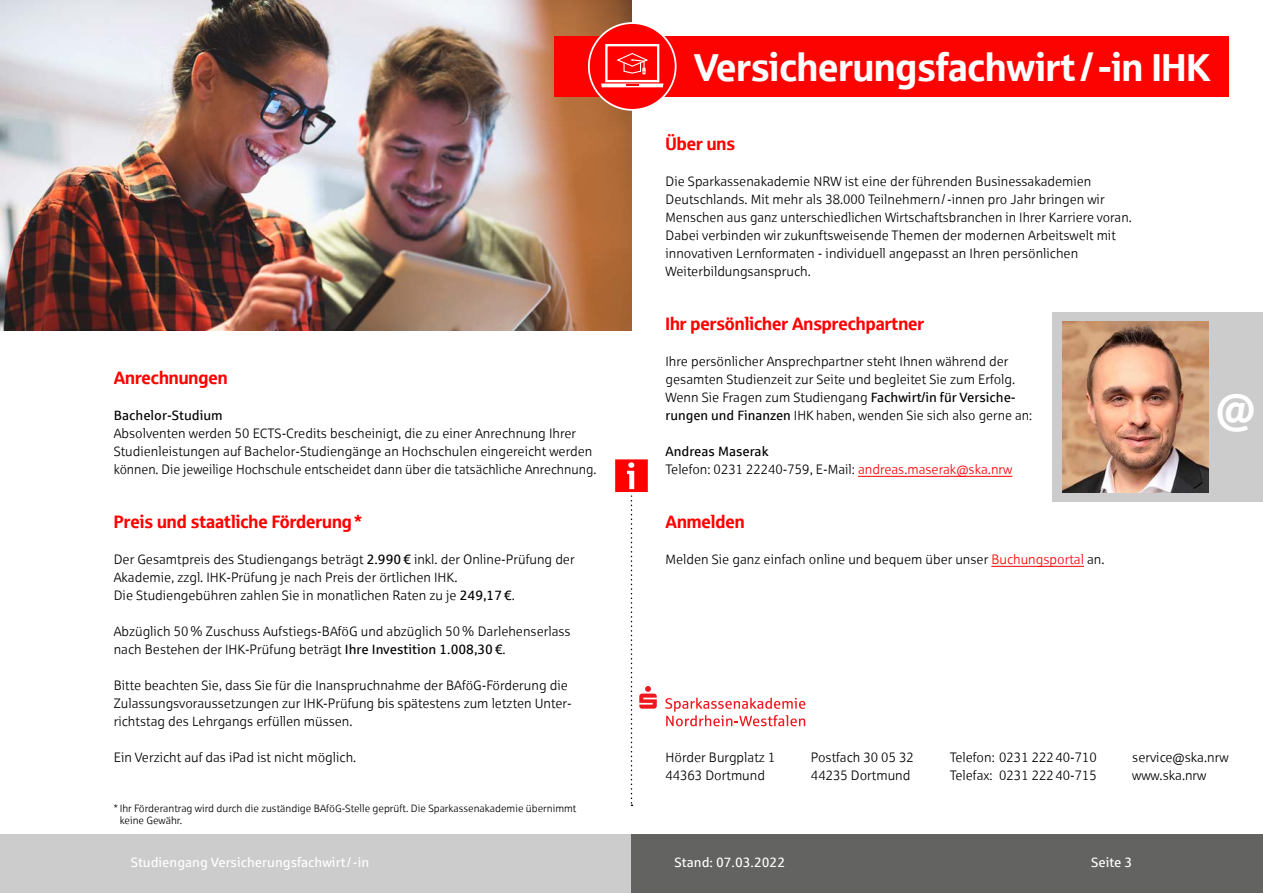
<style>
.page{position:relative;width:1263px;height:893px;background:#fff}
.page>*{position:absolute;margin:0;border:0;box-sizing:border-box;transform-origin:0 0}
.t1{font:45px "Sparkasse Head";color:#fff}
.t2{font:39px "Sparkasse Head";color:#fff}
.t3{font:18px "Sparkasse Head";color:#f00}
.t4{font:13.5px/18px "Sparkasse Lt";color:#000}
.t5{font:13.5px "Sparkasse Rg";color:#fff}
.t6{font:13.5px "Sparkasse Rg";color:#000}
.t7{font:10.5px/12.6px "Sparkasse Lt";color:#000}
.s1{font-family:"Sparkasse Rg"}
.s2{color:#f00}
</style>
<div class="page">
<div style="left:0;top:834px;width:631px;height:59px;background:#ccc"></div>
<div style="left:631px;top:834px;width:632px;height:59px;background:#636362"></div>
<img style="left:0;top:0;width:631px;height:330px">
<hr style="left:858px;top:476px;width:154px;height:1px;background:#f00">
<hr style="left:991px;top:566px;width:93px;height:1px;background:#f00">
<div style="left:555px;top:36px;width:674px;height:61px;background:#fc0301"></div>
<div style="left:589px;top:23px;width:87px;height:87px;background:#f00;border-radius:50%"></div>
<div style="left:588px;top:22px;width:88px;height:89px;border:2px solid #fff;border-radius:50%"></div>
<div style="left:605px;top:44px;width:54px;height:38px;border:2px solid #fff"></div>
<svg style="left:616px;top:53px;width:32px;height:21px"></svg>
<svg style="left:601px;top:84px;width:62px;height:3px"></svg>
<div style="left:1052px;top:312px;width:211px;height:189px;background:#ccc"></div>
<img style="left:1062px;top:321px;width:146px;height:171px">
<svg style="left:615px;top:459px;width:42px;height:347px"></svg>
<svg style="left:665px;top:698px;width:140px;height:28px"></svg>
<h3 class="t3" style="left:114px;top:366px;width:115px">Anrechnungen</h3>
<p class="t6" style="left:114px;top:407px;width:111px">Bachelor-Studium</p>
<p class="t4" style="left:114px;top:424px;width:484px">Absolventen werden 50 ECTS-Credits bescheinigt, die zu einer Anrechnung Ihrer<br>Studienleistungen auf Bachelor-Studiengänge an Hochschulen eingereicht werden können. Die jeweilige Hochschule entscheidet dann über die tatsächliche Anrechnung.</p>
<h3 class="t3" style="left:114px;top:510px;width:250px">Preis und staatliche Förderung*</h3>
<p class="t4" style="left:114px;top:550px;width:462px">Der Gesamtpreis des Studiengangs beträgt <span class="s1">2.990€</span> inkl. der Online-Prüfung der<br>Akademie, zzgl. IHK-Prüfung je nach Preis der örtlichen IHK.<br>Die Studiengebühren zahlen Sie in monatlichen Raten zu je <span class="s1">249,17€</span>.</p>
<p class="t4" style="left:114px;top:622px;width:458px">Abzüglich 50% Zuschuss Aufstiegs-BAföG und abzüglich 50% Darlehenserlass nach Bestehen der IHK-Prüfung beträgt <span class="s1">Ihre Investition 1.008,30€</span>.</p>
<p class="t4" style="left:114px;top:676px;width:459px">Bitte beachten Sie, dass Sie für die Inanspruchnahme der BAföG-Förderung die<br>Zulassungsvoraussetzungen zur IHK-Prüfung bis spätestens zum letzten Unter&shy;richtstag des Lehrgangs erfüllen müssen.</p>
<p class="t4" style="left:114px;top:748px;width:244px">Ein Verzicht auf das iPad ist nicht möglich.</p>
<p class="t7" style="left:120px;top:802px;width:458px;text-indent:-6px">* Ihr Förderantrag wird durch die zuständige BAföG-Stelle geprüft. Die Sparkassenakademie übernimmt keine Gewähr.</p>
<p class="t5" style="left:131px;top:854px;width:240px">Studiengang Versicherungsfachwirt/-in</p>
<h2 class="t2" style="left:694px;top:42px;width:519px">Versicherungsfachwirt/-in IHK</h2>
<h3 class="t3" style="left:665px;top:132px;width:71px">Über uns</h3>
<p class="t4" style="left:665px;top:172px;width:468px">Die Sparkassenakademie NRW ist eine der führenden Businessakademien Deutschlands. Mit mehr als 38.000 Teilnehmern/-innen pro Jahr bringen wir Menschen aus ganz unterschiedlichen Wirtschaftsbranchen in Ihrer Karriere voran.<br>Dabei verbinden wir zukunftsweisende Themen der modernen Arbeitswelt mit innovativen Lernformaten - individuell angepasst an Ihren persönlichen Weiterbildungsanspruch.</p>
<h3 class="t3" style="left:665px;top:312px;width:260px">Ihr persönlicher Ansprechpartner</h3>
<p class="t4" style="left:665px;top:352px;width:368px">Ihre persönlicher Ansprechpartner steht Ihnen während der gesamten Studienzeit zur Seite und begleitet Sie zum Erfolg.<br>Wenn Sie Fragen zum Studiengang <span class="s1">Fachwirt/in für Versiche&shy;rungen und Finanzen</span> IHK haben, wenden Sie sich also gerne an:</p>
<p class="t6" style="left:665px;top:443px;width:105px">Andreas Maserak</p>
<p class="t4" style="left:665px;top:460px;width:348px">Telefon: 0231 22240-759, E-Mail: <span class="s2">andreas.maserak@ska.nrw</span></p>
<h3 class="t3" style="left:665px;top:510px;width:81px">Anmelden</h3>
<p class="t4" style="left:665px;top:550px;width:440px">Melden Sie ganz einfach online und bequem über unser <span class="s2">Buchungsportal</span> an.</p>
<h1 class="t1" style="left:1216px;top:377px;width:41px">@</h1>
<p class="t4" style="left:665px;top:748px;width:111px">Hörder Burgplatz 1<br>44363 Dortmund</p>
<p class="t4" style="left:811px;top:748px;width:104px">Postfach 30 05 32<br>44235 Dortmund</p>
<p class="t4" style="left:950px;top:748px;width:149px">Telefon: 0231 22240-710<br>Telefax: 0231 22240-715</p>
<p class="t4" style="left:1132px;top:748px;width:98px">service@ska.nrw www.ska.nrw</p>
<p class="t5" style="left:675px;top:854px;width:112px">Stand: 07.03.2022</p>
<p class="t5" style="left:1091px;top:854px;width:43px">Seite 3</p>
</div>
